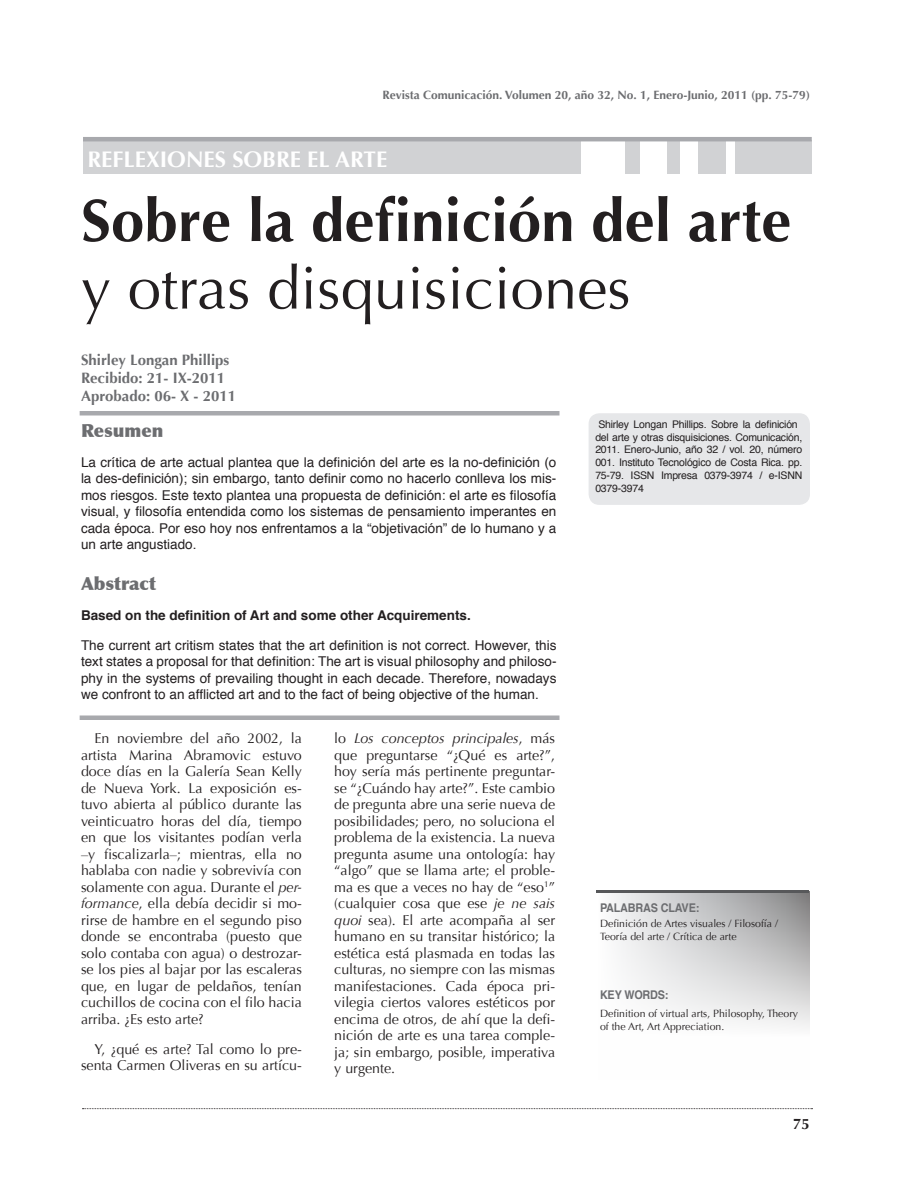
<style>
.page{position:relative;width:918px;height:1188px;background:#fff}
.page>*{position:absolute;margin:0;border:0;box-sizing:border-box;transform-origin:0 0}
.t1{font:700 60px "Optima";color:#231f20}
.t2{font:60px "Optima";color:#231f20}
.t3{font:700 22.5px "Optima";color:#fff}
.t4{font:900 18px "Optima";color:#6c6d70}
.t5{font:700 15px/18px "Optima";color:#6c6d70}
.t6{font:700 15px "Optima";color:#231f20}
.t7{font:14.25px/16.5px "Optima";color:#231f20;text-align:justify}
.t8{font:13.5px/16.5px "Helvetica";color:#231f20;text-align:justify}
.t9{font:700 13.5px "Helvetica";color:#231f20}
.t10{font:700 12px "Optima";color:#6c6d70}
.t11{font:700 12px "Helvetica";letter-spacing:-.015em;color:#6c6d70;scale:.9 1}
.t12{font:10.5px/12.8px "Helvetica";letter-spacing:-.02em;color:#231f20}
.t13{font:10.5px/13.5px "Optima";color:#231f20}
.s1{font-style:italic}
</style>
<div class="page">
<svg style="left:82px;top:1108px;width:731px;height:1px"></svg>
<svg style="left:612px;top:893px;width:197px;height:135px"></svg>
<div style="left:589px;top:413px;width:221px;height:92px;background:#e6e7e9;border-radius:11px"></div>
<hr style="left:597px;top:891px;width:212px;height:2px;background:#57585a">
<hr style="left:80px;top:716px;width:479px;height:4px;background:#a8a9ad">
<div style="left:80px;top:411px;width:479px;height:5px;background:#a8a9ad"></div>
<div style="left:83px;top:140px;width:729px;height:33px;background:#d1d2d4"></div>
<div style="left:581px;top:135px;width:44px;height:40px;background:#fff"></div>
<div style="left:640px;top:135px;width:27px;height:40px;background:#fff"></div>
<div style="left:681px;top:135px;width:17px;height:40px;background:#fff"></div>
<div style="left:726px;top:135px;width:8px;height:40px;background:#fff"></div>
<hr style="left:83px;top:137px;width:729px;height:4px;background:#a8a9ad">
<p class="t10" style="left:382px;top:88px;width:429px">Revista Comunicación. Volumen 20, año 32, No. 1, Enero-Junio, 2011 (pp. 75-79)</p>
<h2 class="t3" style="left:87px;top:147px;width:48px">reflexi</h2>
<h2 class="t3" style="left:167px;top:147px;width:33px">ones</h2>
<h2 class="t3" style="left:232px;top:147px;width:154px">sobre el arte</h2>
<h1 class="t1" style="left:81px;top:186px;width:712px">Sobre la definición del arte</h1>
<h1 class="t2" style="left:81px;top:253px;width:551px">y otras disquisiciones</h1>
<p class="t5" style="left:81px;top:351px;width:157px">Shirley Longan Phillips<br>Recibido: 21- IX-2011<br>Aprobado: 06- X - 2011</p>
<p class="t4" style="left:81px;top:420px;width:84px">Resumen</p>
<p class="t8" style="left:81px;top:454px;width:477px">La crítica de arte actual plantea que la definición del arte es la no-definición (o la des-definición); sin embargo, tanto definir como no hacerlo conlleva los mis&shy;mos riesgos. Este texto plantea una propuesta de definición: el arte es filosofía visual, y filosofía entendida como los sistemas de pensamiento imperantes en cada época. Por eso hoy nos enfrentamos a la “objetivación” de lo humano y a un arte angustiado.</p>
<p class="t4" style="left:81px;top:573px;width:76px">Abstract</p>
<p class="t9" style="left:81px;top:604px;width:391px">Based on the definition of Art and some other Acquirements.</p>
<p class="t8" style="left:81px;top:637px;width:477px">The current art critism states that the art definition is not correct. However, this text states a proposal for that definition: The art is visual philosophy and philoso&shy;phy in the systems of prevailing thought in each decade. Therefore, nowadays we confront to an afflicted art and to the fact of being objective of the human.</p>
<p class="t7" style="left:81px;top:730px;width:222px;text-indent:13px">En noviembre del año 2002, la artista Marina Abramovic estuvo doce días en la Galería Sean Kelly de Nueva York. La exposición es&shy;tuvo abierta al público durante las veinticuatro horas del día, tiempo en que los visitantes podían verla –y fiscalizarla–; mientras, ella no hablaba con nadie y sobrevivía con solamente con agua. Durante el <span class="s1">per&shy;formance</span>, ella debía decidir si mo&shy;rirse de hambre en el segundo piso donde se encontraba (puesto que solo contaba con agua) o destrozar&shy;se los pies al bajar por las escaleras que, en lugar de peldaños, tenían cuchillos de cocina con el filo hacia arriba. ¿Es esto arte?</p>
<p class="t7" style="left:81px;top:1041px;width:222px;text-align:right">Y, ¿qué es arte? Tal como lo pre&shy;senta Carmen Oliveras en su artícu-</p>
<p class="t7" style="left:334px;top:730px;width:222px">lo <span class="s1">Los conceptos principales</span>, más que preguntarse “¿Qué es arte?”, hoy sería más pertinente preguntar&shy;se “¿Cuándo hay arte?”. Este cambio de pregunta abre una serie nueva de posibilidades; pero, no soluciona el problema de la existencia. La nueva pregunta asume una ontología: hay “algo” que se llama arte; el proble&shy;ma es que a veces no hay de “eso<sup>1</sup>” (cualquier cosa que ese <span class="s1">je ne sais quoi</span> sea). El arte acompaña al ser humano en su transitar histórico; la estética está plasmada en todas las culturas, no siempre con las mismas manifestaciones. Cada época pri&shy;vilegia ciertos valores estéticos por encima de otros, de ahí que la defi&shy;nición de arte es una tarea comple&shy;ja; sin embargo, posible, imperativa y urgente.</p>
<p class="t12" style="left:595px;top:418px;width:208px">Shirley Longan Phillips. Sobre la definición del arte y otras disquisiciones. Comunicación, 2011. Enero-Junio, año 32 / vol. 20, número 001. Instituto Tecnológico de Costa Rica. pp.<br>75-79. ISSN Impresa 0379-3974 / e-ISNN 0379-3974</p>
<p class="t11" style="left:600px;top:898px;width:112px">Palabras clave:</p>
<p class="t13" style="left:600px;top:916px;width:180px">Definición de Artes visuales / Filosofía /<br>Teoría del arte / Crítica de arte</p>
<p class="t11" style="left:600px;top:985px;width:78px">Key words:</p>
<p class="t13" style="left:600px;top:1006px;width:200px">Definition of virtual arts, Philosophy, Theory of the Art, Art Appreciation.</p>
<p class="t6" style="left:793px;top:1115px;width:18px">75</p>
</div>
